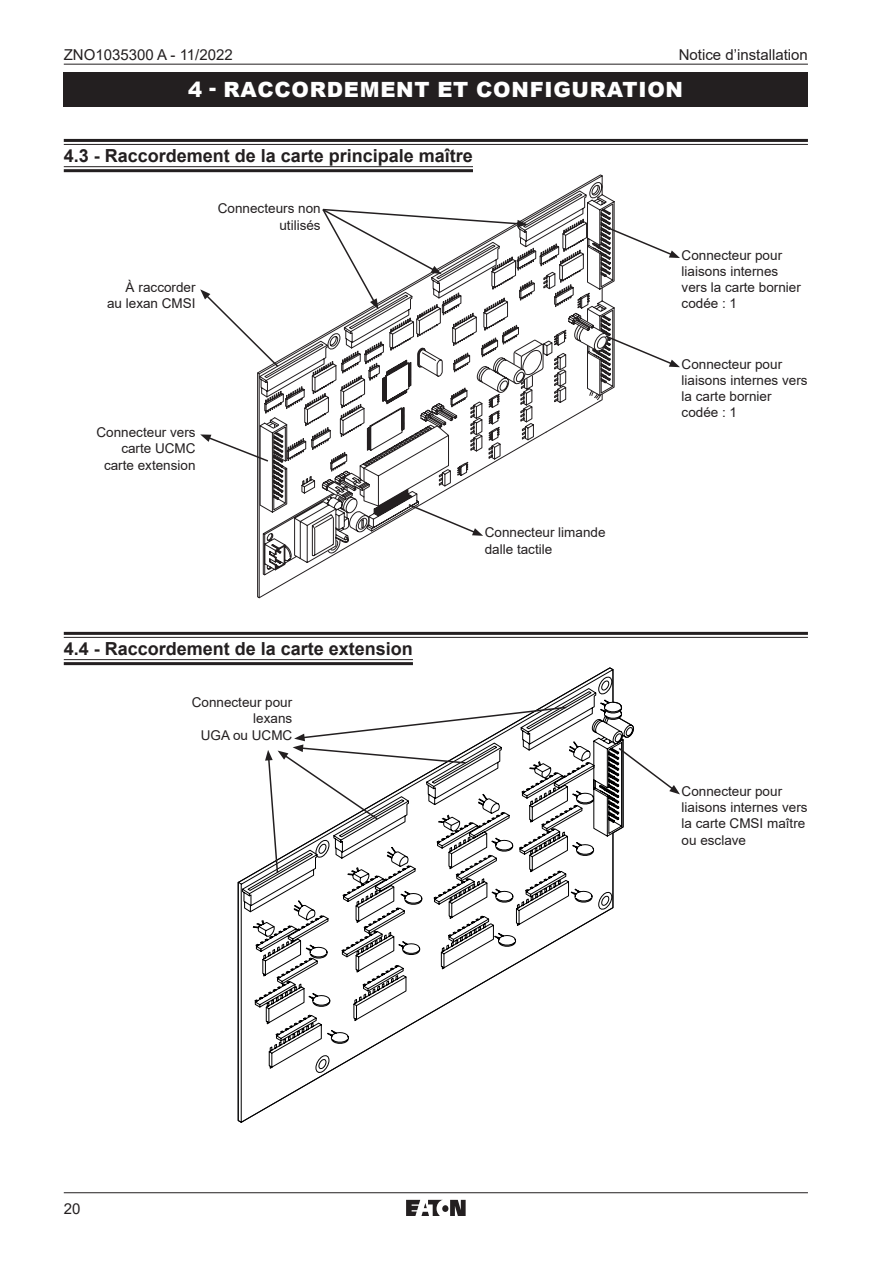
<style>
.page{position:relative;width:893px;height:1263px;background:#fff}
.page>*{position:absolute;margin:0;border:0;box-sizing:border-box;transform-origin:0 0}
.t1{font:900 21px "Arial";letter-spacing:.035em;color:#fff}
.t2{font:700 18px "Arial";color:#231f20}
.t3{font:15px "Arial";color:#231f20}
.t4{font:13.5px/16.2px "Arial";color:#231f20}
</style>
<div class="page">
<hr style="left:64px;top:64px;width:744px;height:1px;background:#231f20">
<hr style="left:64px;top:1192px;width:744px;height:1px;background:#231f20">
<svg style="left:406px;top:1200px;width:60px;height:15px"></svg>
<hr style="left:64px;top:139px;width:744px;height:3px;background:#231f20">
<hr style="left:64px;top:144px;width:744px;height:1px;background:#231f20">
<hr style="left:64px;top:166px;width:409px;height:1px;background:#231f20">
<hr style="left:64px;top:169px;width:409px;height:3px;background:#231f20">
<hr style="left:64px;top:632px;width:744px;height:3px;background:#231f20">
<hr style="left:64px;top:637px;width:744px;height:1px;background:#231f20">
<hr style="left:64px;top:659px;width:349px;height:1px;background:#231f20">
<hr style="left:64px;top:662px;width:349px;height:3px;background:#231f20">
<div style="left:64px;top:72px;width:744px;height:34px;background:#231f20"></div>
<svg style="left:257px;top:174px;width:346px;height:424px"></svg>
<svg style="left:257px;top:185px;width:343px;height:344px"></svg>
<svg style="left:237px;top:667px;width:397px;height:456px"></svg>
<svg style="left:200px;top:434px;width:70px;height:29px"></svg>
<svg style="left:200px;top:289px;width:80px;height:79px"></svg>
<svg style="left:265px;top:706px;width:329px;height:169px"></svg>
<svg style="left:407px;top:503px;width:76px;height:33px"></svg>
<svg style="left:604px;top:225px;width:76px;height:33px"></svg>
<svg style="left:604px;top:334px;width:76px;height:33px"></svg>
<svg style="left:617px;top:746px;width:63px;height:48px"></svg>
<svg style="left:321px;top:207px;width:207px;height:102px"></svg>
<p class="t3" style="left:64px;top:44px;width:171px">ZNO1035300 A - 11/2022</p>
<p class="t3" style="left:679px;top:44px;width:131px">Notice d’installation</p>
<h1 class="t1" style="left:188px;top:74px;width:496px">4 - RACCORDEMENT ET CONFIGURATION</h1>
<h2 class="t2" style="left:64px;top:143px;width:411px">4.3 - Raccordement de la carte principale maître</h2>
<p class="t4" style="left:107px;top:279px;width:90px;text-align:right">À raccorder<br>au lexan CMSI</p>
<p class="t4" style="left:218px;top:200px;width:104px;text-align:right">Connecteurs non utilisés</p>
<p class="t4" style="left:97px;top:424px;width:101px;text-align:right">Connecteur vers carte UCMC carte extension</p>
<h2 class="t2" style="left:64px;top:636px;width:351px">4.4 - Raccordement de la carte extension</h2>
<p class="t4" style="left:192px;top:694px;width:102px;text-align:right">Connecteur pour lexans<br>UGA ou UCMC</p>
<p class="t4" style="left:485px;top:525px;width:122px">Connecteur limande dalle tactile</p>
<p class="t4" style="left:682px;top:247px;width:121px">Connecteur pour liaisons internes vers la carte bornier codée : 1</p>
<p class="t4" style="left:682px;top:356px;width:128px">Connecteur pour liaisons internes vers la carte bornier codée : 1</p>
<p class="t4" style="left:682px;top:783px;width:128px">Connecteur pour liaisons internes vers la carte CMSI maître ou esclave</p>
<p class="t3" style="left:64px;top:1199px;width:18px">20</p>
</div>
